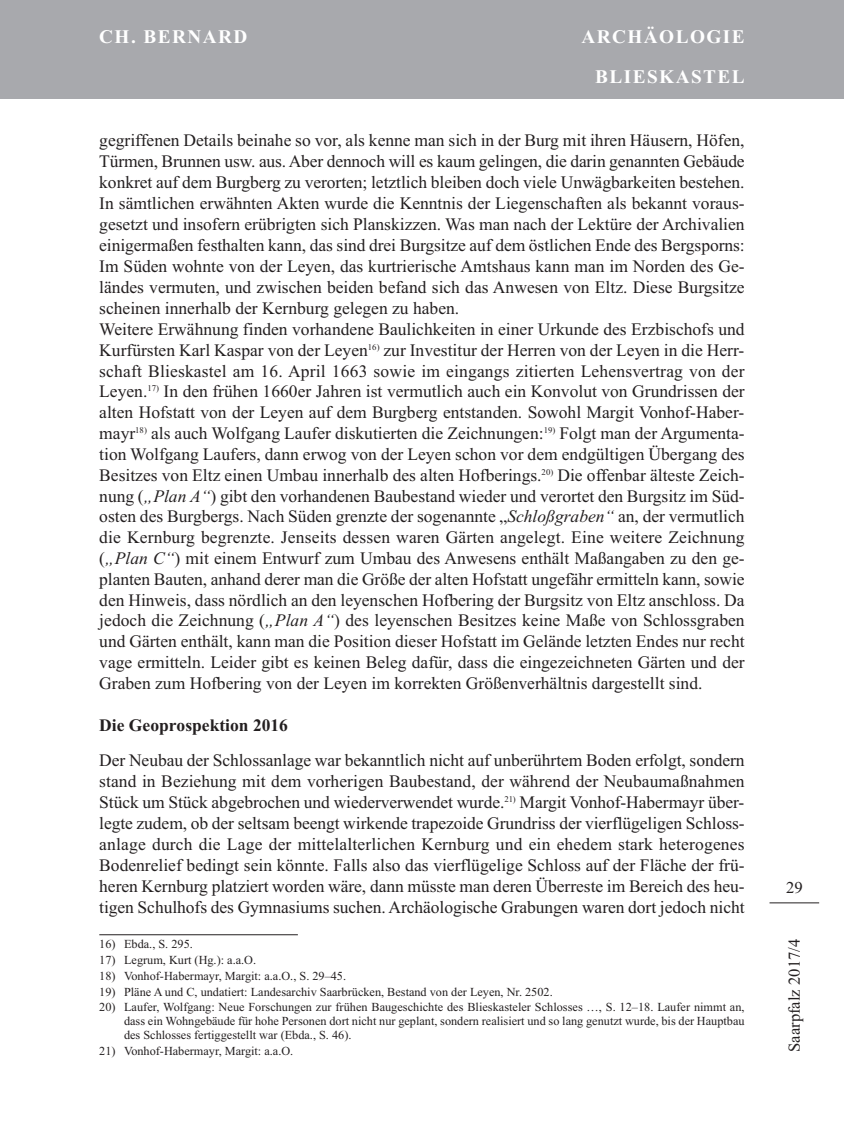
<style>
.page{position:relative;width:844px;height:1141px;background:#fff}
.page>*{position:absolute;margin:0;border:0;box-sizing:border-box;transform-origin:0 0}
.t1{font:700 21px "Times New Roman";letter-spacing:.075em;color:#fff}
.t2{font:700 19.25px/40.2px "Times New Roman";letter-spacing:.075em;color:#fff;text-align:right}
.t3{font:17.5px/20.8px "Times New Roman";color:#231f20}
.t4{font:700 17.5px "Times New Roman";color:#231f20}
.t5{font:16.62px "Times New Roman";color:#231f20}
.t6{font:12.25px/14px "Times New Roman";color:#231f20;text-align:justify}
.s1{font-style:italic}
</style>
<div class="page">
<hr style="left:769px;top:902px;width:50px;height:1px;background:#231f20">
<div style="left:0;top:0;width:843px;height:98px;background:#a8a9ad"></div>
<hr style="left:99px;top:934px;width:199px;height:1px;background:#231f20">
<p class="t2" style="left:99px;top:16px;width:150px">CH. BERNARD</p>
<p class="t2" style="left:581px;top:16px;width:165px">ARCHÄOLOGIE<br>BLIESKASTEL</p>
<p class="t1" style="left:99px;top:24px;width:251px">XXXXXXXXXXXXXXX</p>
<p class="t1" style="left:428px;top:24px;width:318px">XXXXXXXXXXXXXXXXXXX</p>
<p class="t3" style="left:99px;top:130px;width:646px">gegriffenen Details beinahe so vor, als kenne man sich in der Burg mit ihren Häusern, Höfen, Türmen, Brunnen usw. aus. Aber dennoch will es kaum gelingen, die darin genannten Gebäude konkret auf dem Burgberg zu verorten; letztlich bleiben doch viele Unwägbarkeiten bestehen.<br>In sämtlichen erwähnten Akten wurde die Kenntnis der Liegenschaften als bekannt voraus&shy;gesetzt und insofern erübrigten sich Planskizzen. Was man nach der Lektüre der Archivalien einigermaßen festhalten kann, das sind drei Burgsitze auf dem östlichen Ende des Bergsporns:<br>Im Süden wohnte von der Leyen, das kurtrierische Amtshaus kann man im Norden des Ge&shy;ländes vermuten, und zwischen beiden befand sich das Anwesen von Eltz. Diese Burgsitze scheinen innerhalb der Kernburg gelegen zu haben.<br>Weitere Erwähnung finden vorhandene Baulichkeiten in einer Urkunde des Erzbischofs und Kurfürsten Karl Kaspar von der Leyen<sup>16)</sup> zur Investitur der Herren von der Leyen in die Herr&shy;schaft Blieskastel am 16. April 1663 sowie im eingangs zitierten Lehensvertrag von der Leyen.<sup>17)</sup> In den frühen 1660er Jahren ist vermutlich auch ein Konvolut von Grundrissen der alten Hofstatt von der Leyen auf dem Burgberg entstanden. Sowohl Margit Vonhof-Haber&shy;mayr<sup>18)</sup> als auch Wolfgang Laufer diskutierten die Zeichnungen:<sup>19)</sup> Folgt man der Argumenta&shy;tion Wolfgang Laufers, dann erwog von der Leyen schon vor dem endgültigen Übergang des Besitzes von Eltz einen Umbau innerhalb des alten Hofberings.<sup>20)</sup> Die offenbar älteste Zeich&shy;nung (<span class="s1">„Plan A“</span>) gibt den vorhandenen Baubestand wieder und verortet den Burgsitz im Süd&shy;osten des Burgbergs. Nach Süden grenzte der sogenannte „<span class="s1">Schloßgraben“</span> an, der vermutlich die Kernburg begrenzte. Jenseits dessen waren Gärten angelegt. Eine weitere Zeichnung (<span class="s1">„Plan C“</span>) mit einem Entwurf zum Umbau des Anwesens enthält Maßangaben zu den ge&shy;planten Bauten, anhand derer man die Größe der alten Hofstatt ungefähr ermitteln kann, sowie den Hinweis, dass nördlich an den leyenschen Hofbering der Burgsitz von Eltz anschloss. Da jedoch die Zeichnung (<span class="s1">„Plan A“</span>) des leyenschen Besitzes keine Maße von Schlossgraben und Gärten enthält, kann man die Position dieser Hofstatt im Gelände letzten Endes nur recht vage ermitteln. Leider gibt es keinen Beleg dafür, dass die eingezeichneten Gärten und der Graben zum Hofbering von der Leyen im korrekten Größenverhältnis dargestellt sind.</p>
<p class="t4" style="left:99px;top:715px;width:190px">Die Geoprospektion 2016</p>
<p class="t3" style="left:99px;top:749px;width:646px;text-align:justify">Der Neubau der Schlossanlage war bekanntlich nicht auf unberührtem Boden erfolgt, sondern stand in Beziehung mit dem vorherigen Baubestand, der während der Neubaumaßnahmen Stück um Stück abgebrochen und wiederverwendet wurde.<sup>21)</sup> Margit Vonhof-Habermayr über&shy;legte zudem, ob der seltsam beengt wirkende trapezoide Grundriss der vierflügeligen Schloss&shy;anlage durch die Lage der mittelalterlichen Kernburg und ein ehedem stark heterogenes Bodenrelief bedingt sein könnte. Falls also das vierflügelige Schloss auf der Fläche der frü&shy;heren Kernburg platziert worden wäre, dann müsste man deren Überreste im Bereich des heu&shy;tigen Schulhofs des Gymnasiums suchen. Archäologische Grabungen waren dort jedoch nicht</p>
<p class="t6" style="left:99px;top:937px;width:95px">16) Ebda., S. 295.</p>
<p class="t6" style="left:99px;top:953px;width:158px">17) Legrum, Kurt (Hg.): a.a.O.</p>
<p class="t6" style="left:99px;top:969px;width:248px">18) Vonhof-Habermayr, Margit: a.a.O., S. 29–45.</p>
<p class="t6" style="left:99px;top:984px;width:455px">19) Pläne A und C, undatiert: Landesarchiv Saarbrücken, Bestand von der Leyen, Nr. 2502.</p>
<p class="t6" style="left:124px;top:1000px;width:622px;text-indent:-25px">20) Laufer, Wolfgang: Neue Forschungen zur frühen Baugeschichte des Blieskasteler Schlosses …, S. 12–18. Laufer nimmt an, dass ein Wohngebäude für hohe Personen dort nicht nur geplant, sondern realisiert und so lang genutzt wurde, bis der Hauptbau des Schlosses fertiggestellt war (Ebda., S. 46).</p>
<p class="t6" style="left:99px;top:1044px;width:195px">21) Vonhof-Habermayr, Margit: a.a.O.</p>
<p class="t5" style="left:785px;top:877px;width:18px">29</p>
<p class="t5" style="left:784px;top:1052px;width:115px;rotate:-90deg">Saarpfalz 2017/4</p>
</div>
